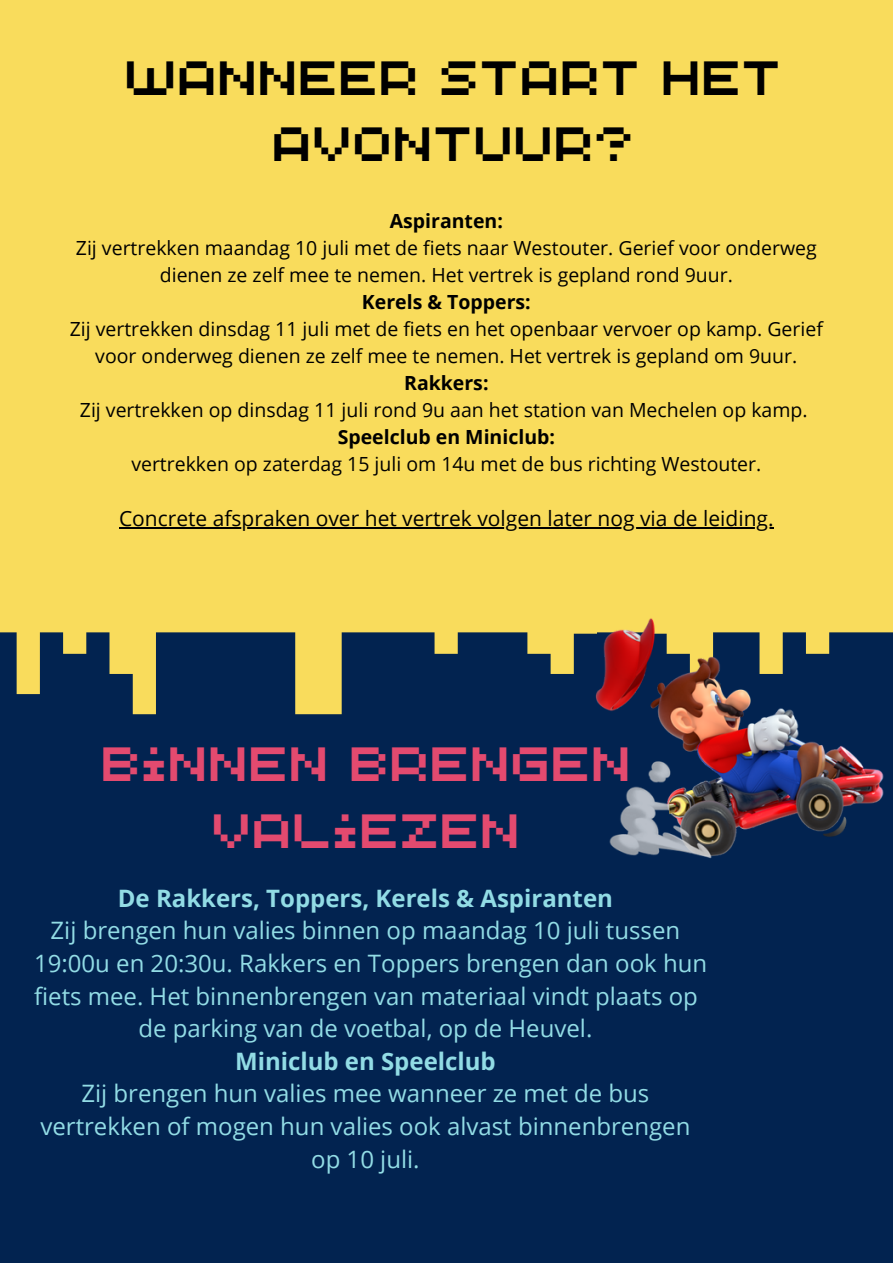
<style>
.page{position:relative;width:893px;height:1264px;background:#fff}
.page>*{position:absolute;margin:0;border:0;box-sizing:border-box;transform-origin:0 0}
.t1{font:48px/66px "Arcade Gamer";color:#000;text-align:center}
.t2{font:48px/66.3px "Arcade Gamer";color:#e34a6f;text-align:center}
.t3{font:24px "Open Sans";color:#92dce5}
.t4{font:700 24px "Open Sans";color:#92dce5}
.t5{font:21px "Open Sans";color:#000}
.t6{font:19.5px/27px "Open Sans";color:#000;text-align:center}
.t7{font:700 19.5px "Open Sans";color:#000}
</style>
<div class="page">
<div style="left:0;top:0;width:892px;height:1262px;background:#022350"></div>
<svg style="left:0;top:632px;width:568px;height:82px"></svg>
<div style="left:0;top:0;width:892px;height:632px;background:#f9dc5c"></div>
<img style="left:568px;top:573px;width:324px;height:286px">
<hr style="left:119px;top:527px;width:654px;height:1px;background:#000">
<p class="t1" style="left:124px;top:46px;width:659px">WANNEER START HET<br>AVONTUUR?</p>
<p class="t7" style="left:390px;top:208px;width:115px">Aspiranten:</p>
<p class="t6" style="left:76px;top:234px;width:742px">Zij vertrekken maandag 10 juli met de fiets naar Westouter. Gerief voor onderweg dienen ze zelf mee te nemen. Het vertrek is gepland rond 9uur.</p>
<p class="t7" style="left:362px;top:288px;width:170px">Kerels &amp; Toppers:</p>
<p class="t6" style="left:70px;top:315px;width:754px">Zij vertrekken dinsdag 11 juli met de fiets en het openbaar vervoer op kamp. Gerief voor onderweg dienen ze zelf mee te nemen. Het vertrek is gepland om 9uur.</p>
<p class="t7" style="left:404px;top:369px;width:86px">Rakkers:</p>
<p class="t6" style="left:80px;top:396px;width:729px">Zij vertrekken op dinsdag 11 juli rond 9u aan het station van Mechelen op kamp.</p>
<p class="t7" style="left:337px;top:423px;width:219px">Speelclub en Miniclub:</p>
<p class="t6" style="left:131px;top:450px;width:631px">vertrekken op zaterdag 15 juli om 14u met de bus richting Westouter.</p>
<p class="t5" style="left:119px;top:504px;width:656px">Concrete afspraken over het vertrek volgen later nog via de leiding.</p>
<p class="t2" style="left:100px;top:732px;width:532px">BINNEN BRENGEN<br>VALIEZEN</p>
<p class="t4" style="left:118px;top:881px;width:496px">De Rakkers, Toppers, Kerels &amp; Aspiranten</p>
<p class="t3" style="left:51px;top:913px;width:631px">Zij brengen hun valies binnen op maandag 10 juli tussen</p>
<p class="t3" style="left:34px;top:946px;width:674px">19:00u en 20:30u. Rakkers en Toppers brengen dan ook hun</p>
<p class="t3" style="left:34px;top:978px;width:665px">fiets mee. Het binnenbrengen van materiaal vindt plaats op</p>
<p class="t3" style="left:138px;top:1011px;width:455px">de parking van de voetbal, op de Heuvel.</p>
<p class="t4" style="left:235px;top:1044px;width:262px">Miniclub en Speelclub</p>
<p class="t3" style="left:81px;top:1076px;width:569px">Zij brengen hun valies mee wanneer ze met de bus</p>
<p class="t3" style="left:40px;top:1109px;width:651px">vertrekken of mogen hun valies ook alvast binnenbrengen</p>
<p class="t3" style="left:311px;top:1141px;width:110px">op 10 juli.</p>
</div>
